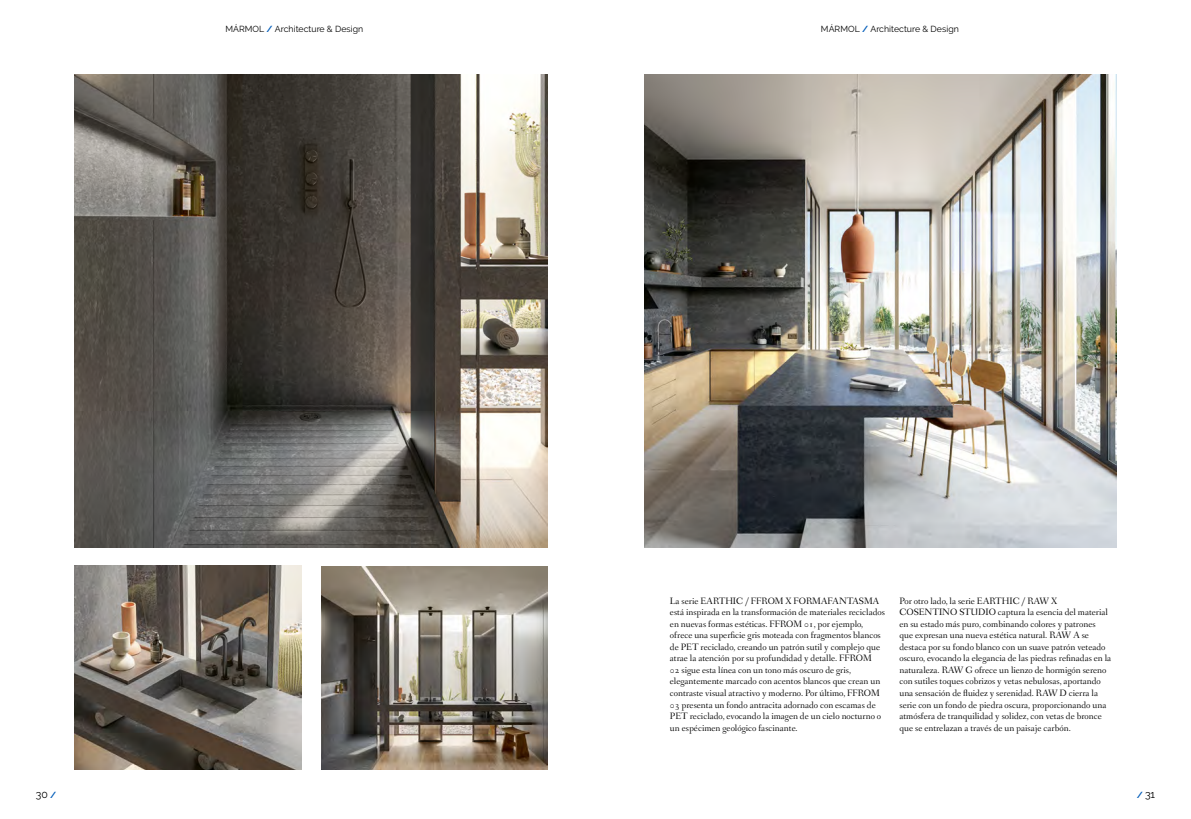
<style>
.page{position:relative;width:1191px;height:819px;background:#fff}
.page>*{position:absolute;margin:0;border:0;box-sizing:border-box;transform-origin:0 0}
.t1{font:10.5px "Raleway";color:#000}
.t2{font:9.62px/11.5px "Fanwood";color:#000}
.t3{font:8.75px "Raleway";letter-spacing:.005em;color:#000}
.s1{font-weight:700;color:#005cb9}
.s2{font-weight:700;font-size:8.75px;color:#005cb9}
</style>
<div class="page">
<img style="left:74px;top:566px;width:227px;height:203px">
<img style="left:321px;top:566px;width:226px;height:203px">
<img style="left:74px;top:74px;width:473px;height:473px">
<img style="left:644px;top:74px;width:472px;height:473px">
<p class="t3" style="left:225px;top:23px;width:139px">MÁRMOL <span class="s1">/</span> Architecture &amp; Design</p>
<p class="t3" style="left:821px;top:23px;width:139px">MÁRMOL <span class="s1">/</span> Architecture &amp; Design</p>
<p class="t2" style="left:670px;top:595px;width:217px">La serie EARTHIC / FFROM X FORMAFANTASMA está inspirada en la transformación de materiales reciclados en nuevas formas estéticas. FFROM 01, por ejemplo, ofrece una superficie gris moteada con fragmentos blancos de PET reciclado, creando un patrón sutil y complejo que atrae la atención por su profundidad y detalle. FFROM<br>02 sigue esta línea con un tono más oscuro de gris, elegantemente marcado con acentos blancos que crean un contraste visual atractivo y moderno. Por último, FFROM 03 presenta un fondo antracita adornado con escamas de PET reciclado, evocando la imagen de un cielo nocturno o un espécimen geológico fascinante.</p>
<p class="t2" style="left:899px;top:595px;width:213px">Por otro lado, la serie EARTHIC / RAW X COSENTINO STUDIO captura la esencia del material en su estado más puro, combinando colores y patrones que expresan una nueva estética natural. RAW A se destaca por su fondo blanco con un suave patrón veteado oscuro, evocando la elegancia de las piedras refinadas en la naturaleza. RAW G ofrece un lienzo de hormigón sereno con sutiles toques cobrizos y vetas nebulosas, aportando una sensación de fluidez y serenidad. RAW D cierra la serie con un fondo de piedra oscura, proporcionando una atmósfera de tranquilidad y solidez, con vetas de bronce que se entrelazan a través de un paisaje carbón.</p>
<p class="t1" style="left:36px;top:788px;width:22px">30<span class="s2">/</span></p>
<p class="t1" style="left:1136px;top:788px;width:20px"><span class="s2">/</span> 31</p>
</div>
